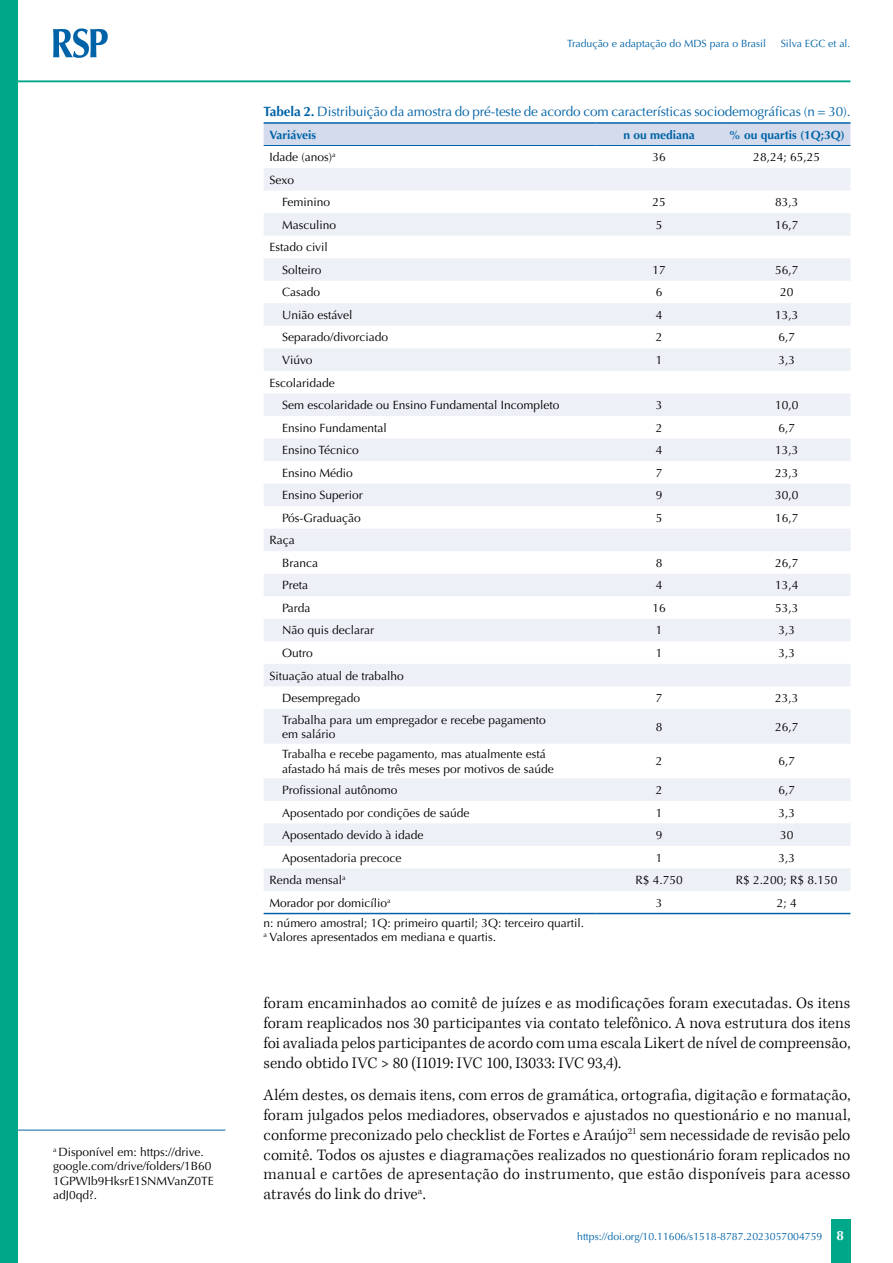
<style>
.page{position:relative;width:893px;height:1263px;background:#fff}
.page>*{position:absolute;margin:0;border:0;box-sizing:border-box;transform-origin:0 0}
.t1{font:300 16.5px/19.8px "Kepler Std";letter-spacing:.01em;color:#000;text-align:justify}
.t2{font:13.5px "Optima LT Std";letter-spacing:-.005em;color:#0063a7}
.t3{font:700 13.5px "Optima LT Std";color:#fff}
.t4{font:12px/14.4px "Optima LT Std";color:#000}
.t5{font:700 12px "Optima LT Std";color:#0063a7}
.t6{font:10.5px "Optima LT Std";color:#0063a7}
.s1{font-weight:700}
</style>
<div class="page">
<div style="left:831px;top:1220px;width:20px;height:43px;background:#00a788"></div>
<div style="left:0;top:0;width:18px;height:1263px;background:#00a788"></div>
<svg style="left:53px;top:28px;width:55px;height:30px"></svg>
<hr style="left:18px;top:80px;width:832px;height:2px;background:#00a788">
<hr style="left:18px;top:1130px;width:207px;height:1px;background:#0063a7">
<div style="left:264px;top:124px;width:586px;height:21px;background:#d4dbec"></div>
<svg style="left:264px;top:168px;width:586px;height:723px;fill:#f0f2f8"></svg>
<hr style="left:264px;top:122px;width:331px;height:2px;background:#0063a7">
<hr style="left:595px;top:122px;width:128px;height:2px;background:#0063a7">
<hr style="left:723px;top:122px;width:127px;height:2px;background:#0063a7">
<hr style="left:264px;top:145px;width:331px;height:1px;background:#0063a7">
<hr style="left:595px;top:145px;width:128px;height:1px;background:#0063a7">
<hr style="left:723px;top:145px;width:127px;height:1px;background:#0063a7">
<hr style="left:264px;top:913px;width:331px;height:1px;background:#0063a7">
<hr style="left:595px;top:913px;width:128px;height:1px;background:#0063a7">
<hr style="left:723px;top:913px;width:127px;height:1px;background:#0063a7">
<p class="t4" style="left:53px;top:1145px;width:162px"><sup>a</sup> Disponível em: https://drive. google.com/drive/folders/1B60<br>1GPWIb9HksrE1SNMVanZ0TE adJ0qd?.</p>
<p class="t6" style="left:567px;top:37px;width:200px">Tradução e adaptação do MDS para o Brasil</p>
<p class="t6" style="left:781px;top:37px;width:71px">Silva EGC et al.</p>
<p class="t2" style="left:264px;top:104px;width:588px"><span class="s1">Tabela 2.</span> Distribuição da amostra do pré-teste de acordo com características sociodemográficas (n = 30).</p>
<p class="t5" style="left:269px;top:128px;width:48px">Variáveis</p>
<p class="t5" style="left:623px;top:128px;width:73px">n ou mediana</p>
<p class="t5" style="left:729px;top:128px;width:118px">% ou quartis (1Q;3Q)</p>
<p class="t4" style="left:269px;top:150px;width:68px">Idade (anos)<sup>a</sup></p>
<p class="t4" style="left:652px;top:150px;width:15px">36</p>
<p class="t4" style="left:753px;top:150px;width:68px">28,24; 65,25</p>
<p class="t4" style="left:282px;top:169px;width:50px;line-height:22.5px;text-indent:-13px">Sexo<br>Feminino</p>
<p class="t4" style="left:652px;top:195px;width:15px">25</p>
<p class="t4" style="left:775px;top:195px;width:25px">83,3</p>
<p class="t4" style="left:282px;top:218px;width:56px">Masculino</p>
<p class="t4" style="left:656px;top:218px;width:8px">5</p>
<p class="t4" style="left:775px;top:218px;width:25px">16,7</p>
<p class="t4" style="left:269px;top:236px;width:60px;line-height:22.5px;text-align:center">Estado civil<br>Solteiro</p>
<p class="t4" style="left:652px;top:263px;width:15px">17</p>
<p class="t4" style="left:775px;top:263px;width:25px">56,7</p>
<p class="t4" style="left:282px;top:285px;width:40px">Casado</p>
<p class="t4" style="left:656px;top:285px;width:8px">6</p>
<p class="t4" style="left:780px;top:285px;width:15px">20</p>
<p class="t4" style="left:282px;top:308px;width:72px">União estável</p>
<p class="t4" style="left:656px;top:308px;width:8px">4</p>
<p class="t4" style="left:775px;top:308px;width:25px">13,3</p>
<p class="t4" style="left:282px;top:330px;width:107px">Separado/divorciado</p>
<p class="t4" style="left:656px;top:330px;width:8px">2</p>
<p class="t4" style="left:778px;top:330px;width:18px">6,7</p>
<p class="t4" style="left:282px;top:353px;width:32px">Viúvo</p>
<p class="t4" style="left:656px;top:353px;width:8px">1</p>
<p class="t4" style="left:778px;top:353px;width:18px">3,3</p>
<p class="t4" style="left:282px;top:371px;width:279px;line-height:22.5px;text-indent:-13px">Escolaridade<br>Sem escolaridade ou Ensino Fundamental Incompleto</p>
<p class="t4" style="left:656px;top:398px;width:8px">3</p>
<p class="t4" style="left:775px;top:398px;width:25px">10,0</p>
<p class="t4" style="left:282px;top:420px;width:106px">Ensino Fundamental</p>
<p class="t4" style="left:656px;top:420px;width:8px">2</p>
<p class="t4" style="left:778px;top:420px;width:18px">6,7</p>
<p class="t4" style="left:282px;top:443px;width:78px">Ensino Técnico</p>
<p class="t4" style="left:656px;top:443px;width:8px">4</p>
<p class="t4" style="left:775px;top:443px;width:25px">13,3</p>
<p class="t4" style="left:282px;top:466px;width:72px">Ensino Médio</p>
<p class="t4" style="left:656px;top:466px;width:8px">7</p>
<p class="t4" style="left:775px;top:466px;width:25px">23,3</p>
<p class="t4" style="left:282px;top:488px;width:82px">Ensino Superior</p>
<p class="t4" style="left:656px;top:488px;width:8px">9</p>
<p class="t4" style="left:775px;top:488px;width:25px">30,0</p>
<p class="t4" style="left:282px;top:511px;width:80px">Pós-Graduação</p>
<p class="t4" style="left:656px;top:511px;width:8px">5</p>
<p class="t4" style="left:775px;top:511px;width:25px">16,7</p>
<p class="t4" style="left:282px;top:529px;width:37px;line-height:22.5px;text-indent:-13px">Raça<br>Branca</p>
<p class="t4" style="left:656px;top:556px;width:8px">8</p>
<p class="t4" style="left:775px;top:556px;width:25px">26,7</p>
<p class="t4" style="left:282px;top:578px;width:28px">Preta</p>
<p class="t4" style="left:656px;top:578px;width:8px">4</p>
<p class="t4" style="left:775px;top:578px;width:25px">13,4</p>
<p class="t4" style="left:282px;top:601px;width:30px">Parda</p>
<p class="t4" style="left:652px;top:601px;width:15px">16</p>
<p class="t4" style="left:775px;top:601px;width:25px">53,3</p>
<p class="t4" style="left:282px;top:623px;width:93px">Não quis declarar</p>
<p class="t4" style="left:656px;top:623px;width:8px">1</p>
<p class="t4" style="left:778px;top:623px;width:18px">3,3</p>
<p class="t4" style="left:282px;top:646px;width:32px">Outro</p>
<p class="t4" style="left:656px;top:646px;width:8px">1</p>
<p class="t4" style="left:778px;top:646px;width:18px">3,3</p>
<p class="t4" style="left:282px;top:664px;width:123px;line-height:22.5px;text-indent:-13px">Situação atual de trabalho<br>Desempregado</p>
<p class="t4" style="left:656px;top:691px;width:8px">7</p>
<p class="t4" style="left:775px;top:691px;width:25px">23,3</p>
<p class="t4" style="left:282px;top:712px;width:265px">Trabalha para um empregador e recebe pagamento em salário</p>
<p class="t4" style="left:656px;top:720px;width:8px">8</p>
<p class="t4" style="left:775px;top:720px;width:25px">26,7</p>
<p class="t4" style="left:282px;top:747px;width:273px">Trabalha e recebe pagamento, mas atualmente está afastado há mais de três meses por motivos de saúde</p>
<p class="t4" style="left:656px;top:754px;width:8px">2</p>
<p class="t4" style="left:778px;top:754px;width:18px">6,7</p>
<p class="t4" style="left:282px;top:783px;width:117px">Profissional autônomo</p>
<p class="t4" style="left:656px;top:783px;width:8px">2</p>
<p class="t4" style="left:778px;top:783px;width:18px">6,7</p>
<p class="t4" style="left:282px;top:805px;width:189px">Aposentado por condições de saúde</p>
<p class="t4" style="left:656px;top:805px;width:8px">1</p>
<p class="t4" style="left:778px;top:805px;width:18px">3,3</p>
<p class="t4" style="left:282px;top:828px;width:143px">Aposentado devido à idade</p>
<p class="t4" style="left:656px;top:828px;width:8px">9</p>
<p class="t4" style="left:780px;top:828px;width:15px">30</p>
<p class="t4" style="left:282px;top:850px;width:121px">Aposentadoria precoce</p>
<p class="t4" style="left:656px;top:850px;width:8px">1</p>
<p class="t4" style="left:778px;top:850px;width:18px">3,3</p>
<p class="t4" style="left:269px;top:873px;width:78px">Renda mensal<sup>a</sup></p>
<p class="t4" style="left:635px;top:873px;width:49px">R$ 4.750</p>
<p class="t4" style="left:736px;top:873px;width:103px">R$ 2.200; R$ 8.150</p>
<p class="t4" style="left:269px;top:895px;width:123px">Morador por domicílio<sup>a</sup></p>
<p class="t4" style="left:656px;top:895px;width:8px">3</p>
<p class="t4" style="left:777px;top:895px;width:22px">2; 4</p>
<p class="t4" style="left:264px;top:916px;width:322px">n: número amostral; 1Q: primeiro quartil; 3Q: terceiro quartil. <sup>a</sup> Valores apresentados em mediana e quartis.</p>
<p class="t1" style="left:264px;top:994px;width:588px">foram encaminhados ao comitê de juízes e as modificações foram executadas. Os itens foram reaplicados nos 30 participantes via contato telefônico. A nova estrutura dos itens foi avaliada pelos participantes de acordo com uma escala Likert de nível de compreensão, sendo obtido IVC &gt; 80 (I1019: IVC 100, I3033: IVC 93,4).</p>
<p class="t1" style="left:264px;top:1086px;width:588px">Além destes, os demais itens, com erros de gramática, ortografia, digitação e formatação, foram julgados pelos mediadores, observados e ajustados no questionário e no manual, conforme preconizado pelo checklist de Fortes e Araújo<sup>21</sup> sem necessidade de revisão pelo comitê. Todos os ajustes e diagramações realizados no questionário foram replicados no manual e cartões de apresentação do instrumento, que estão disponíveis para acesso através do link do drive<sup>a</sup>.</p>
<p class="t6" style="left:577px;top:1230px;width:247px">https://doi.org/10.11606/s1518-8787.2023057004759</p>
<p class="t3" style="left:836px;top:1227px;width:9px">8</p>
</div>
